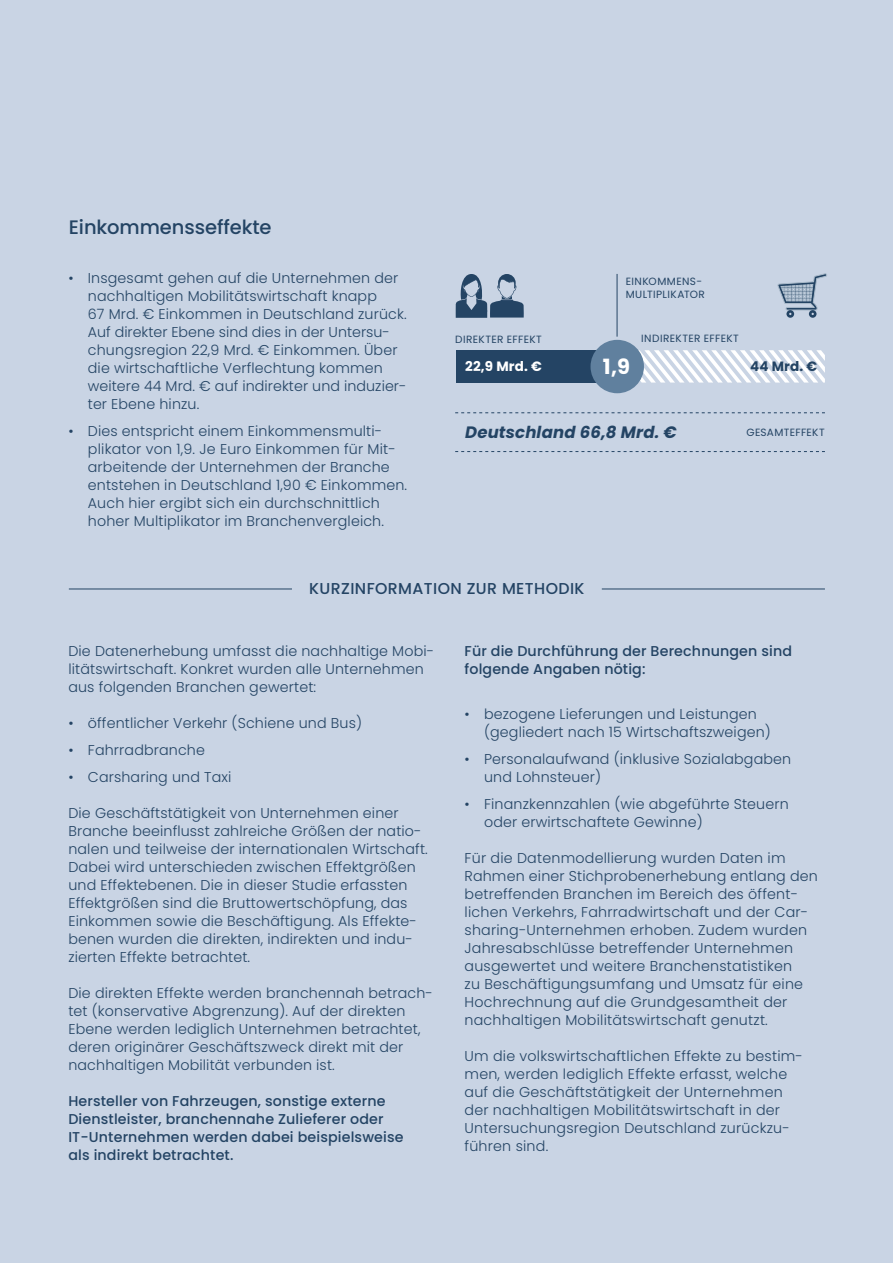
<style>
.page{position:relative;width:893px;height:1263px;background:#c9d4e4}
.page>*{position:absolute;margin:0;border:0;box-sizing:border-box;transform-origin:0 0}
.t1{font:700 21px "Poppins";color:#fff}
.t2{font:500 19.5px "Poppins";letter-spacing:-.005em;color:#244464}
.t3{font:italic 700 16.5px "Poppins";letter-spacing:.01em;color:#244464}
.t4{font:500 15.75px "Poppins";letter-spacing:.025em;color:#244464}
.t5{font:300 14.25px/18px "Poppins";letter-spacing:.01em;color:#244464}
.t6{font:500 14.25px/18px "Poppins";letter-spacing:.01em;color:#244464}
.t7{font:700 13.5px "Poppins";color:#fff}
.t8{font:700 13.5px "Poppins";color:#244464}
.t9{font:10.5px/12.6px "Poppins";letter-spacing:.03em;color:#244464}
</style>
<div class="page">
<svg style="left:456px;top:274px;width:68px;height:44px"></svg>
<svg style="left:455px;top:412px;width:370px;height:1px"></svg>
<svg style="left:455px;top:451px;width:370px;height:1px"></svg>
<div style="left:456px;top:350px;width:145px;height:33px;background:#244464"></div>
<svg style="left:639px;top:350px;width:186px;height:33px"></svg>
<div style="left:590px;top:340px;width:54px;height:53px;background:#60809e;border-radius:50%"></div>
<svg style="left:777px;top:273px;width:50px;height:45px"></svg>
<hr style="left:617px;top:274px;width:1px;height:63px;background:#244464">
<hr style="left:69px;top:589px;width:223px;height:1px;background:#244464">
<hr style="left:602px;top:589px;width:223px;height:1px;background:#244464">
<p class="t2" style="left:69px;top:216px;width:204px">Einkommensseffekte</p>
<p class="t5" style="left:88px;top:269px;width:320px;text-indent:-19px">• Insgesamt gehen auf die Unternehmen der nachhaltigen Mobilitätswirtschaft knapp<br>67 Mrd. € Einkommen in Deutschland zurück.<br>Auf direkter Ebene sind dies in der Untersu&shy;chungsregion 22,9 Mrd. € Einkommen. Über die wirtschaftliche Verflechtung kommen weitere 44 Mrd. € auf indirekter und induzier&shy;ter Ebene hinzu.</p>
<p class="t5" style="left:88px;top:422px;width:321px;text-indent:-19px">• Dies entspricht einem Einkommensmulti&shy;plikator von 1,9. Je Euro Einkommen für Mit&shy;arbeitende der Unternehmen der Branche entstehen in Deutschland 1,90 € Einkommen.<br>Auch hier ergibt sich ein durchschnittlich hoher Multiplikator im Branchenvergleich.</p>
<p class="t9" style="left:626px;top:275px;width:81px">EINKOMMENS-<br>MULTIPLIKATOR</p>
<p class="t9" style="left:455px;top:333px;width:88px">DIREKTER EFFEKT</p>
<p class="t9" style="left:641px;top:332px;width:99px">INDIREKTER EFFEKT</p>
<p class="t7" style="left:465px;top:358px;width:78px">22,9 Mrd. €</p>
<p class="t1" style="left:603px;top:355px;width:29px">1,9</p>
<p class="t8" style="left:750px;top:358px;width:68px">44 Mrd. €</p>
<p class="t3" style="left:465px;top:422px;width:213px">Deutschland 66,8 Mrd. €</p>
<p class="t9" style="left:746px;top:426px;width:80px">GESAMTEFFEKT</p>
<p class="t4" style="left:309px;top:580px;width:277px">KURZINFORMATION ZUR METHODIK</p>
<p class="t5" style="left:68px;top:642px;width:367px">Die Datenerhebung umfasst die nachhaltige Mobi&shy;litätswirtschaft. Konkret wurden alle Unternehmen aus folgenden Branchen gewertet:</p>
<p class="t5" style="left:68px;top:714px;width:295px">• öffentlicher Verkehr (Schiene und Bus)</p>
<p class="t5" style="left:68px;top:741px;width:138px">• Fahrradbranche</p>
<p class="t5" style="left:68px;top:768px;width:165px">• Carsharing und Taxi</p>
<p class="t5" style="left:68px;top:804px;width:361px">Die Geschäftstätigkeit von Unternehmen einer Branche beeinflusst zahlreiche Größen der natio&shy;nalen und teilweise der internationalen Wirtschaft.<br>Dabei wird unterschieden zwischen Effektgrößen und Effektebenen. Die in dieser Studie erfassten Effektgrößen sind die Bruttowertschöpfung, das Einkommen sowie die Beschäftigung. Als Effekte&shy;benen wurden die direkten, indirekten und indu&shy;zierten Effekte betrachtet.</p>
<p class="t5" style="left:68px;top:984px;width:366px">Die direkten Effekte werden branchennah betrach&shy;tet (konservative Abgrenzung). Auf der direkten Ebene werden lediglich Unternehmen betrachtet, deren originärer Geschäftszweck direkt mit der nachhaltigen Mobilität verbunden ist.</p>
<p class="t6" style="left:68px;top:1092px;width:337px">Hersteller von Fahrzeugen, sonstige externe Dienstleister, branchennahe Zulieferer oder IT-Unternehmen werden dabei beispielsweise als indirekt betrachtet.</p>
<p class="t6" style="left:465px;top:642px;width:329px">Für die Durchführung der Berechnungen sind folgende Angaben nötig:</p>
<p class="t5" style="left:484px;top:705px;width:288px;text-indent:-19px">• bezogene Lieferungen und Leistungen (gegliedert nach 15 Wirtschaftszweigen)</p>
<p class="t5" style="left:484px;top:750px;width:309px;text-indent:-19px">• Personalaufwand (inklusive Sozialabgaben und Lohnsteuer)</p>
<p class="t5" style="left:484px;top:795px;width:306px;text-indent:-19px">• Finanzkennzahlen (wie abgeführte Steuern oder erwirtschaftete Gewinne)</p>
<p class="t5" style="left:465px;top:849px;width:355px">Für die Datenmodellierung wurden Daten im Rahmen einer Stichprobenerhebung entlang den betreffenden Branchen im Bereich des öffent&shy;lichen Verkehrs, Fahrradwirtschaft und der Car&shy;sharing-Unternehmen erhoben. Zudem wurden Jahresabschlüsse betreffender Unternehmen ausgewertet und weitere Branchenstatistiken<br>zu Beschäftigungsumfang und Umsatz für eine Hochrechnung auf die Grundgesamtheit der nachhaltigen Mobilitätswirtschaft genutzt.</p>
<p class="t5" style="left:465px;top:1047px;width:340px">Um die volkswirtschaftlichen Effekte zu bestim&shy;men, werden lediglich Effekte erfasst, welche auf die Geschäftstätigkeit der Unternehmen der nachhaltigen Mobilitätswirtschaft in der Untersuchungsregion Deutschland zurückzu&shy;führen sind.</p>
</div>
